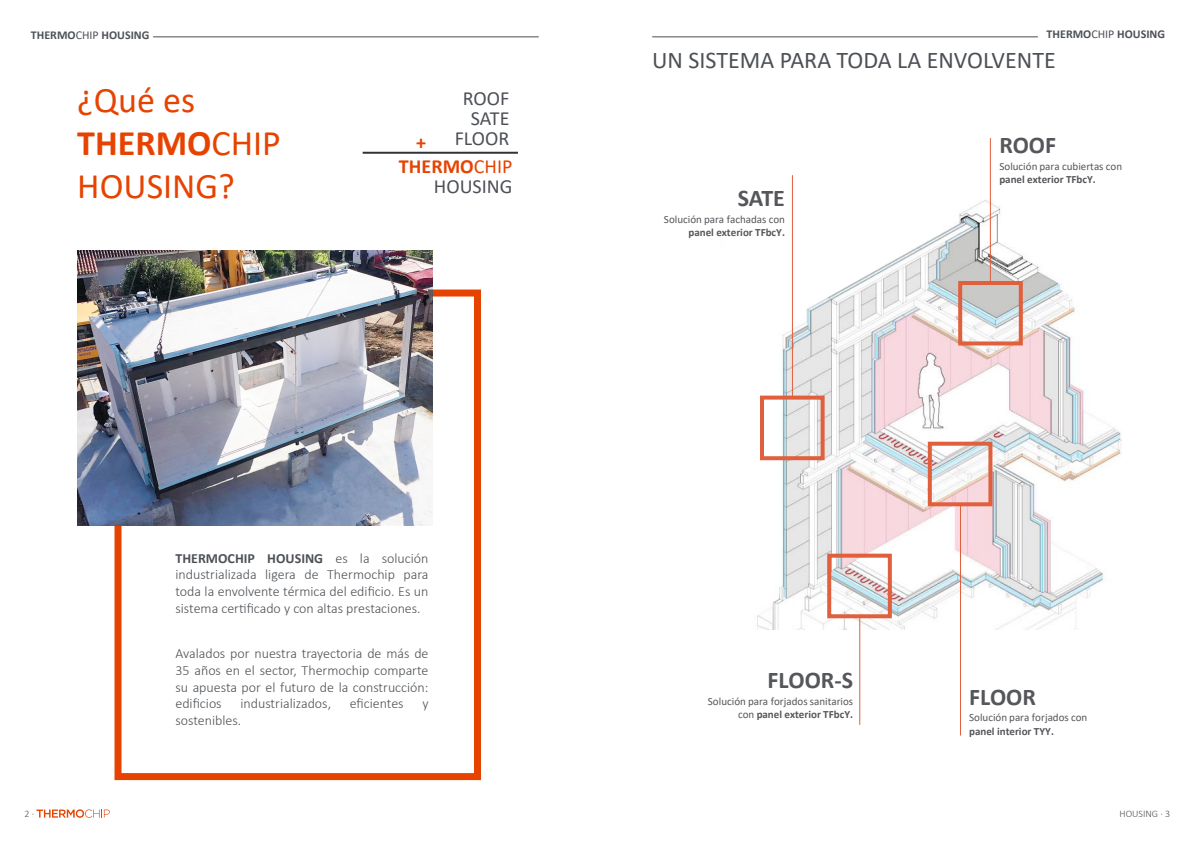
<style>
.page{position:relative;width:1191px;height:842px;background:#fff}
.page>*{position:absolute;margin:0;border:0;box-sizing:border-box;transform-origin:0 0}
.t1{font:36px "Calibri";color:#e74300}
.t2{font:700 36px "Calibri";color:#e74300}
.t3{font:24px "Calibri";color:#4d5156}
.t4{font:700 24px "Calibri";color:#56575b}
.t5{font:20.1px/20px "Calibri";color:#4d5056;text-align:right}
.t6{font:20.1px/20px "Calibri";color:#4d5156;text-align:center}
.t7{font:700 20.1px "Calibri";color:#e74300}
.t8{font:300 14px/16.8px "Calibri";color:#4d5156;text-align:justify}
.t9{font:700 12px "Calibri";color:#4d5156}
.t10{font:11px/13.2px "Calibri";color:#56575b}
.t11{font:300 10px "Calibri";color:#4d5156}
.s1{font-weight:400}
.s2{font-weight:700;color:#e74300}
.s3{color:#e74300}
.s4{font-weight:700}
</style>
<div class="page">
<svg style="left:36px;top:809px;width:74px;height:9px"></svg>
<hr style="left:153px;top:37px;width:386px;height:1px;background:#4b4c4d">
<hr style="left:652px;top:37px;width:385px;height:1px;background:#4b4c4d">
<img style="left:757px;top:163px;width:364px;height:466px">
<svg style="left:757px;top:163px;width:187px;height:165px"></svg>
<div style="left:760px;top:396px;width:64px;height:64px;border:4px solid #e05f3d"></div>
<div style="left:958px;top:281px;width:64px;height:64px;border:4px solid #e05f3d"></div>
<div style="left:927px;top:442px;width:65px;height:64px;border:4px solid #e05f3d"></div>
<hr style="left:990px;top:138px;width:1px;height:145px;background:#e05f3d">
<hr style="left:960px;top:504px;width:1px;height:231px;background:#e05f3d">
<hr style="left:792px;top:175px;width:1px;height:223px;background:#e05f3d">
<div style="left:827px;top:554px;width:65px;height:64px;border:4px solid #e05f3d"></div>
<hr style="left:859px;top:616px;width:1px;height:109px;background:#e05f3d">
<hr style="left:363px;top:152px;width:155px;height:2px;background:#323332">
<div style="left:114px;top:290px;width:367px;height:490px;border:7px solid #e74300"></div>
<img style="left:77px;top:250px;width:355px;height:275px">
<p class="t9" style="left:31px;top:26px;width:120px">THERMO<span class="s1">CHIP</span> HOUSING</p>
<p class="t1" style="left:77px;top:75px;width:119px">¿Qué es</p>
<p class="t2" style="left:77px;top:118px;width:205px">THERMO<span class="s1">CHIP</span></p>
<p class="t1" style="left:77px;top:161px;width:159px">HOUSING?</p>
<p class="t6" style="left:463px;top:88px;width:48px">ROOF<br>SATE</p>
<p class="t7" style="left:416px;top:128px;width:12px">+</p>
<p class="t6" style="left:455px;top:128px;width:56px">FLOOR</p>
<p class="t5" style="left:399px;top:156px;width:115px"><span class="s2">THERMO</span><span class="s3">CHIP<br></span>HOUSING</p>
<p class="t8" style="left:175px;top:549px;width:255px"><span class="s4">THERMOCHIP HOUSING</span> es la solución industrializada ligera de Thermochip para toda la envolvente térmica del edificio. Es un sistema certificado y con altas prestaciones.</p>
<p class="t8" style="left:175px;top:645px;width:255px">Avalados por nuestra trayectoria de más de 35 años en el sector, Thermochip comparte su apuesta por el futuro de la construcción: edificios</p>
<p class="t8" style="left:240px;top:695px;width:92px">industrializados,</p>
<p class="t8" style="left:350px;top:695px;width:55px">eficientes</p>
<p class="t8" style="left:422px;top:695px;width:8px">y</p>
<p class="t8" style="left:175px;top:712px;width:67px">sostenibles.</p>
<p class="t9" style="left:1046px;top:25px;width:120px">THERMO<span class="s1">CHIP</span> HOUSING</p>
<p class="t3" style="left:652px;top:44px;width:405px">UN SISTEMA PARA TODA LA ENVOLVENTE</p>
<p class="t4" style="left:737px;top:181px;width:49px">SATE</p>
<p class="t10" style="left:664px;top:212px;width:123px;text-align:right">Solución para fachadas con <span class="s4">panel exterior TFbcY.</span></p>
<p class="t4" style="left:999px;top:128px;width:58px">ROOF</p>
<p class="t10" style="left:999px;top:159px;width:124px">Solución para cubiertas con <span class="s4">panel exterior TFbcY.</span></p>
<p class="t4" style="left:767px;top:663px;width:87px">FLOOR-S</p>
<p class="t10" style="left:708px;top:694px;width:147px;text-align:right">Solución para forjados sanitarios con <span class="s4">panel exterior TFbcY.</span></p>
<p class="t4" style="left:969px;top:680px;width:68px">FLOOR</p>
<p class="t10" style="left:969px;top:711px;width:120px">Solución para forjados con <span class="s4">panel interior TYY.</span></p>
<p class="t11" style="left:24px;top:807px;width:11px">2 ·</p>
<p class="t11" style="left:1119px;top:807px;width:52px">HOUSING · 3</p>
</div>
